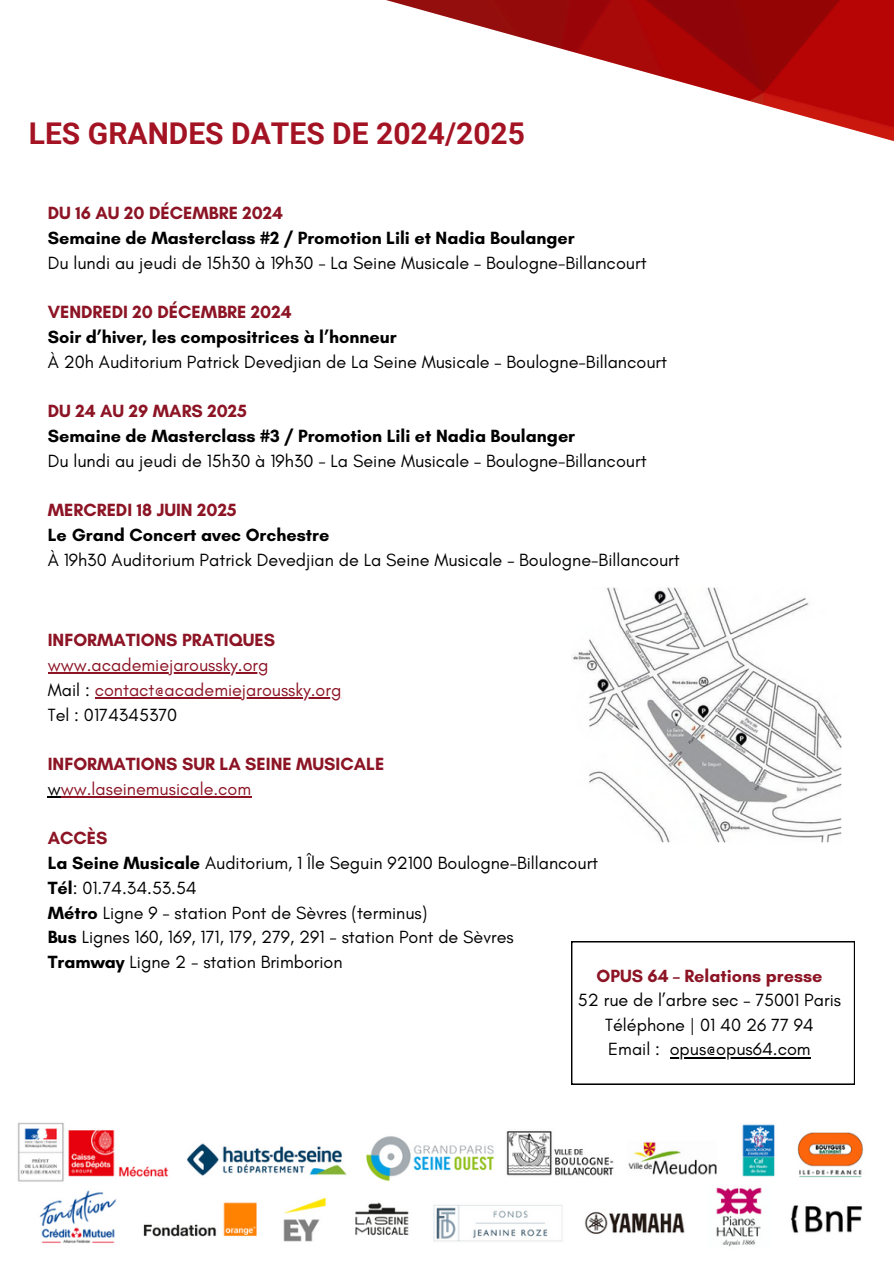
<style>
.page{position:relative;width:894px;height:1264px;background:#fff}
.page>*{position:absolute;margin:0;border:0;box-sizing:border-box;transform-origin:0 0}
.t1{font:700 30px "Roboto";color:#a41323}
.t2{font:18px "Glacial Indifference";color:#000}
.t3{font:700 18px "Glacial Indifference";color:#000}
.t4{font:700 18px "Glacial Indifference";color:#8c1425}
.t5{font:18px "Glacial Indifference";color:#8c1425}
.s1{color:#000}
.s2{font-weight:700}
</style>
<div class="page">
<img style="left:386px;top:0;width:507px;height:141px">
<img style="left:573px;top:587px;width:268px;height:256px">
<img style="left:17px;top:1122px;width:847px;height:125px">
<hr style="left:48px;top:672px;width:220px;height:1px;background:#8c1425">
<hr style="left:95px;top:697px;width:246px;height:1px;background:#8c1425">
<svg style="left:48px;top:796px;width:13px;height:1px"></svg>
<hr style="left:61px;top:796px;width:190px;height:1px;background:#8c1425">
<svg style="left:571px;top:941px;width:283px;height:143px"></svg>
<hr style="left:669px;top:1056px;width:141px;height:2px;background:#000">
<p class="t1" style="left:29px;top:116px;width:497px">LES GRANDES DATES DE 2024/2025</p>
<p class="t4" style="left:48px;top:202px;width:237px">DU 16 AU 20 DÉCEMBRE 2024</p>
<p class="t3" style="left:48px;top:227px;width:528px">Semaine de Masterclass #2 / Promotion Lili et Nadia Boulanger</p>
<p class="t2" style="left:48px;top:251px;width:600px">Du lundi au jeudi de 15h30 à 19h30 - La Seine Musicale – Boulogne-Billancourt</p>
<p class="t4" style="left:48px;top:301px;width:245px">VENDREDI 20 DÉCEMBRE 2024</p>
<p class="t3" style="left:48px;top:326px;width:350px">Soir d’hiver, les compositrices à l’honneur</p>
<p class="t2" style="left:48px;top:350px;width:620px">À 20h Auditorium Patrick Devedjian de La Seine Musicale – Boulogne-Billancourt</p>
<p class="t4" style="left:48px;top:400px;width:201px">DU 24 AU 29 MARS 2025</p>
<p class="t3" style="left:48px;top:425px;width:528px">Semaine de Masterclass #3 / Promotion Lili et Nadia Boulanger</p>
<p class="t2" style="left:48px;top:449px;width:600px">Du lundi au jeudi de 15h30 à 19h30 - La Seine Musicale – Boulogne-Billancourt</p>
<p class="t4" style="left:48px;top:499px;width:190px">MERCREDI 18 JUIN 2025</p>
<p class="t3" style="left:48px;top:524px;width:283px">Le Grand Concert avec Orchestre</p>
<p class="t2" style="left:48px;top:548px;width:633px">À 19h30 Auditorium Patrick Devedjian de La Seine Musicale – Boulogne-Billancourt</p>
<p class="t4" style="left:48px;top:629px;width:229px">INFORMATIONS PRATIQUES</p>
<p class="t5" style="left:48px;top:654px;width:222px">www.academiejaroussky.org</p>
<p class="t5" style="left:48px;top:678px;width:295px"><span class="s1">Mail :</span> contact@academiejaroussky.org</p>
<p class="t2" style="left:48px;top:703px;width:131px">Tel : 0174345370</p>
<p class="t4" style="left:48px;top:753px;width:338px">INFORMATIONS SUR LA SEINE MUSICALE</p>
<p class="t5" style="left:48px;top:777px;width:205px"><span class="s1">w</span>ww.laseinemusicale.com</p>
<p class="t4" style="left:48px;top:827px;width:61px">ACCÈS</p>
<p class="t2" style="left:48px;top:852px;width:551px"><span class="s2">La Seine Musicale</span> Auditorium, 1 Île Seguin 92100 Boulogne-Billancourt</p>
<p class="t2" style="left:48px;top:876px;width:150px"><span class="s2">Tél</span>: 01.74.34.53.54</p>
<p class="t2" style="left:48px;top:901px;width:381px"><span class="s2">Métro</span> Ligne 9 - station Pont de Sèvres (terminus)</p>
<p class="t2" style="left:48px;top:926px;width:467px"><span class="s2">Bus</span> Lignes 160, 169, 171, 179, 279, 291 - station Pont de Sèvres</p>
<p class="t2" style="left:48px;top:951px;width:296px"><span class="s2">Tramway</span> Ligne 2 - station Brimborion</p>
<p class="t4" style="left:596px;top:964px;width:227px">OPUS 64 – Relations presse</p>
<p class="t2" style="left:577px;top:989px;width:264px">52 rue de l’arbre sec – 75001 Paris</p>
<p class="t2" style="left:605px;top:1013px;width:210px">Téléphone | 01 40 26 77 94</p>
<p class="t2" style="left:608px;top:1038px;width:53px">Email :</p>
<p class="t2" style="left:669px;top:1038px;width:142px">opus@opus64.com</p>
</div>
